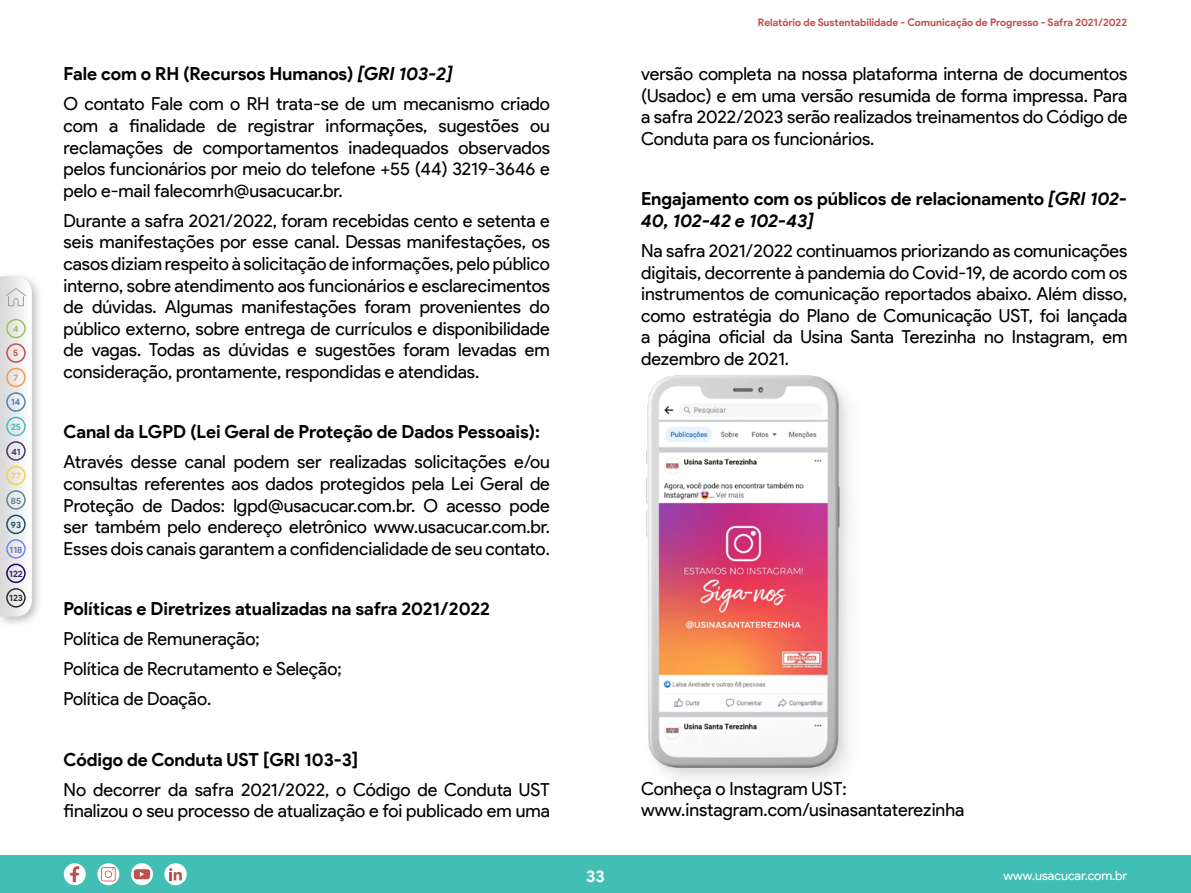
<style>
.page{position:relative;width:1191px;height:893px;background:#fff}
.page>*{position:absolute;margin:0;border:0;box-sizing:border-box;transform-origin:0 0}
.t1{font:18px/21.6px "Product Sans";letter-spacing:-.005em;color:#000;text-align:justify}
.t2{font:700 18px/21.6px "Product Sans";letter-spacing:-.005em;color:#000}
.t3{font:700 16.5px "Product Sans";color:#fff}
.t4{font:12.9px "Product Sans";letter-spacing:-.005em;color:#fff}
.t5{font:700 10.5px "Product Sans";letter-spacing:-.005em;color:#c14f4e}
.t6{font:700 9px "Product Sans";color:#6978b9}
.t7{font:700 9px "Product Sans";color:#2b2560}
.t8{font:700 9px "Product Sans";color:#2f2e2e}
.t9{font:700 9px "Product Sans";color:#5183b9}
.t10{font:700 9px "Product Sans";color:#48b9b3}
.t11{font:700 9px "Product Sans";color:#4b3475}
.t12{font:700 9px "Product Sans";color:#fbcf44}
.t13{font:700 9px "Product Sans";color:#5e888d}
.t14{font:700 9px "Product Sans";color:#155173}
.t15{font:700 9px "Product Sans";color:#9ebd5d}
.t16{font:700 9px "Product Sans";color:#c14f4e}
.t17{font:700 9px "Product Sans";color:#f49548}
.s1{font-weight:700}
.s2{font-weight:700;font-style:italic}
.s3{font-style:italic}
</style>
<div class="page">
<div style="left:0;top:855px;width:1190px;height:38px;background:#42bfb5"></div>
<img style="left:646px;top:375px;width:204px;height:405px">
<svg style="left:164px;top:863px;width:23px;height:22px"></svg>
<svg style="left:169px;top:868px;width:13px;height:12px"></svg>
<svg style="left:131px;top:863px;width:22px;height:22px"></svg>
<div style="left:134px;top:869px;width:16px;height:10px;background:#bf4f4d;border-radius:3px"></div>
<svg style="left:140px;top:872px;width:4px;height:5px"></svg>
<svg style="left:97px;top:863px;width:22px;height:22px"></svg>
<svg style="left:101px;top:867px;width:15px;height:14px"></svg>
<div style="left:64px;top:863px;width:22px;height:22px;background:#fff;border-radius:50%"></div>
<svg style="left:70px;top:866px;width:9px;height:16px"></svg>
<div style="left:0;top:271px;width:43px;height:357px;background:#000;opacity:.25"></div>
<svg style="left:0;top:276px;width:32px;height:341px"></svg>
<p class="t15" style="left:13px;top:323px;width:7px">4</p>
<p class="t16" style="left:13px;top:347px;width:7px">5</p>
<p class="t17" style="left:13px;top:372px;width:6px">7</p>
<p class="t9" style="left:11px;top:397px;width:11px">14</p>
<p class="t10" style="left:11px;top:421px;width:12px">25</p>
<p class="t11" style="left:11px;top:446px;width:11px">41</p>
<p class="t12" style="left:11px;top:470px;width:11px">77</p>
<p class="t13" style="left:11px;top:495px;width:12px">85</p>
<p class="t14" style="left:11px;top:519px;width:12px">93</p>
<p class="t6" style="left:10px;top:544px;width:14px">118</p>
<p class="t7" style="left:9px;top:568px;width:15px">122</p>
<p class="t8" style="left:9px;top:593px;width:15px">123</p>
<p class="t1" style="left:64px;top:59px;width:488px;line-height:30.2px"><span class="s1">Fale com o RH (Recursos Humanos)</span> <span class="s2">[GRI 103-2]<br></span>O contato Fale com o RH trata-se de um mecanismo criado</p>
<p class="t1" style="left:64px;top:115px;width:488px">com a finalidade de registrar informações, sugestões ou reclamações de comportamentos inadequados observados pelos funcionários por meio do telefone +55 (44) 3219-3646 e pelo e-mail falecomrh@usacucar.br.</p>
<p class="t1" style="left:64px;top:210px;width:488px">Durante a safra 2021/2022, foram recebidas cento e setenta e seis manifestações por esse canal. Dessas manifestações, os casos diziam respeito à solicitação de informações, pelo público interno, sobre atendimento aos funcionários e esclarecimentos de dúvidas. Algumas manifestações foram provenientes do público externo, sobre entrega de currículos e disponibilidade de vagas. Todas as dúvidas e sugestões foram levadas em consideração, prontamente, respondidas e atendidas.</p>
<p class="t2" style="left:64px;top:421px;width:478px">Canal da LGPD (Lei Geral de Proteção de Dados Pessoais):</p>
<p class="t1" style="left:64px;top:452px;width:488px">Através desse canal podem ser realizadas solicitações e/ou consultas referentes aos dados protegidos pela Lei Geral de Proteção de Dados: lgpd@usacucar.com.br. O acesso pode ser também pelo endereço eletrônico www.usacucar.com.br.<br>Esses dois canais garantem a confidencialidade de seu contato.</p>
<p class="t2" style="left:64px;top:598px;width:428px">Políticas e Diretrizes atualizadas na safra 2021/2022</p>
<p class="t1" style="left:64px;top:624px;width:279px;line-height:30.2px;text-align:left">Política de Remuneração;<br>Política de Recrutamento e Seleção;<br>Política de Doação.</p>
<p class="t2" style="left:64px;top:749px;width:296px">Código de Conduta UST [GRI 103-3]</p>
<p class="t1" style="left:64px;top:779px;width:488px">No decorrer da safra 2021/2022, o Código de Conduta UST finalizou o seu processo de atualização e foi publicado em uma</p>
<p class="t5" style="left:758px;top:16px;width:370px">Relatório de Sustentabilidade - Comunicação de Progresso - Safra 2021/2022</p>
<p class="t1" style="left:641px;top:64px;width:488px">versão completa na nossa plataforma interna de documentos (Usadoc) e em uma versão resumida de forma impressa. Para a safra 2022/2023 serão realizados treinamentos do Código de Conduta para os funcionários.</p>
<p class="t2" style="left:641px;top:188px;width:488px">Engajamento com os públicos de relacionamento <span class="s3">[GRI 102-<br>40, 102-42 e 102-43]</span></p>
<p class="t1" style="left:641px;top:240px;width:488px">Na safra 2021/2022 continuamos priorizando as comunicações digitais, decorrente à pandemia do Covid-19, de acordo com os instrumentos de comunicação reportados abaixo. Além disso, como estratégia do Plano de Comunicação UST, foi lançada a página oficial da Usina Santa Terezinha no Instagram, em dezembro de 2021.</p>
<p class="t1" style="left:641px;top:778px;width:325px">Conheça o Instagram UST: www.instagram.com/usinasantaterezinha</p>
<p class="t3" style="left:586px;top:866px;width:20px">33</p>
<p class="t4" style="left:1003px;top:868px;width:125px">www.usacucar.com.br</p>
</div>
